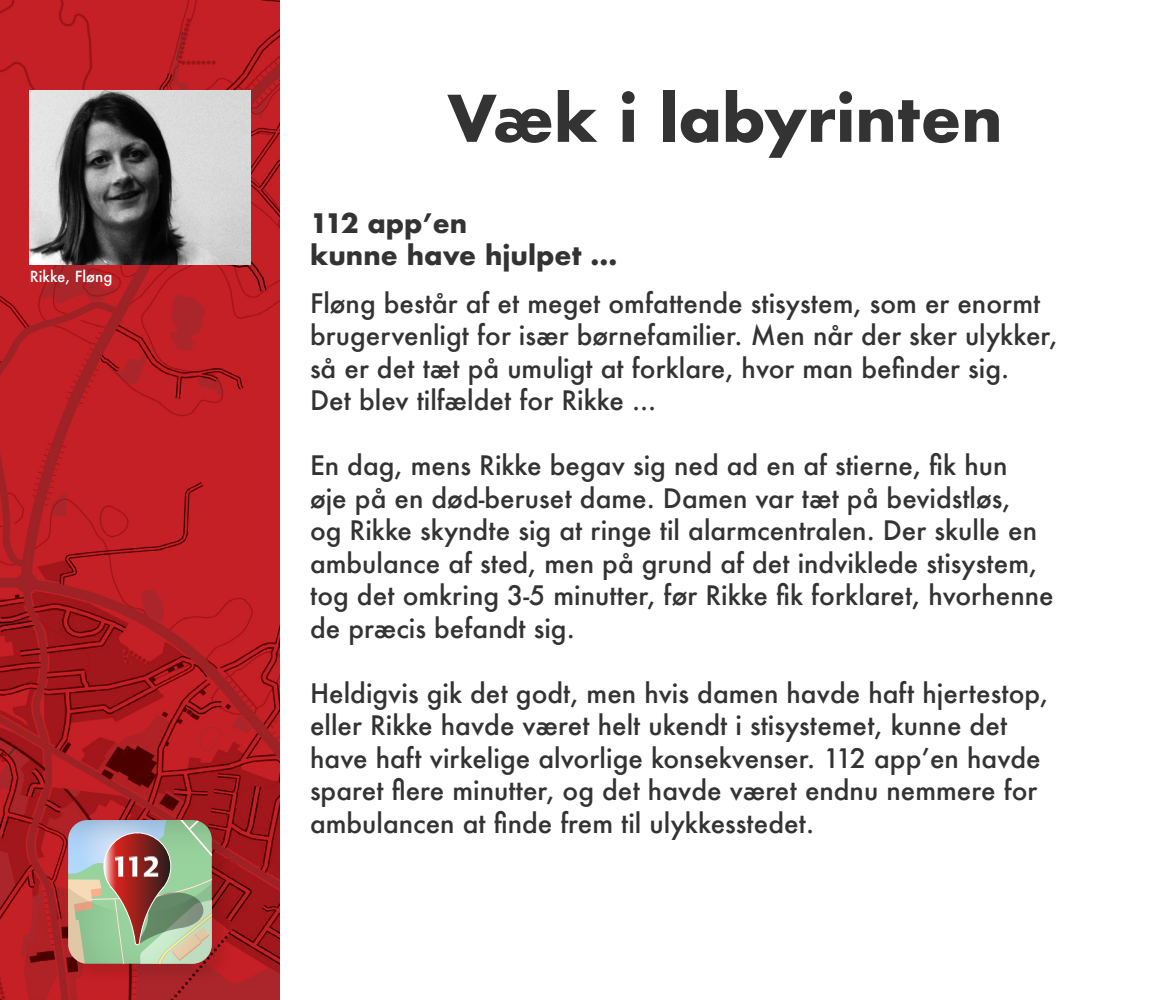
<style>
.page{position:relative;width:1150px;height:1000px;background:#fff}
.page>*{position:absolute;margin:0;border:0;box-sizing:border-box;transform-origin:0 0}
.t1{font:700 62.5px "Futura ND";color:#333}
.t2{font:500 26.25px/32.5px "Futura";color:#333}
.t3{font:700 26.25px/32.5px "Futura ND";color:#333}
.t4{font:500 15px "Futura";color:#fff}
</style>
<div class="page">
<img style="left:0;top:0;width:280px;height:1000px">
<img style="left:30px;top:90px;width:220px;height:175px">
<div style="left:68px;top:820px;width:166px;height:166px;background:#000;opacity:.1"></div>
<svg style="left:68px;top:820px;width:144px;height:144px;background:#a5a992"></svg>
<p class="t4" style="left:30px;top:267px;width:84px">Rikke, Fløng</p>
<p class="t1" style="left:447px;top:77px;width:557px">Væk i labyrinten</p>
<p class="t3" style="left:310px;top:206px;width:309px">112 app’en<br>kunne have hjulpet ...</p>
<p class="t2" style="left:310px;top:286px;width:749px">Fløng består af et meget omfattende stisystem, som er enormt brugervenligt for især børnefamilier. Men når der sker ulykker, så er det tæt på umuligt at forklare, hvor man befinder sig.<br>Det blev tilfældet for Rikke ...</p>
<p class="t2" style="left:310px;top:449px;width:745px">En dag, mens Rikke begav sig ned ad en af stierne, fik hun<br>øje på en død-beruset dame. Damen var tæt på bevidstløs,<br>og Rikke skyndte sig at ringe til alarmcentralen. Der skulle en ambulance af sted, men på grund af det indviklede stisystem, tog det omkring 3-5 minutter, før Rikke fik forklaret, hvorhenne de præcis befandt sig.</p>
<p class="t2" style="left:310px;top:676px;width:740px">Heldigvis gik det godt, men hvis damen havde haft hjertestop, eller Rikke havde været helt ukendt i stisystemet, kunne det have haft virkelige alvorlige konsekvenser. 112 app’en havde sparet flere minutter, og det havde været endnu nemmere for ambulancen at finde frem til ulykkesstedet.</p>
</div>
